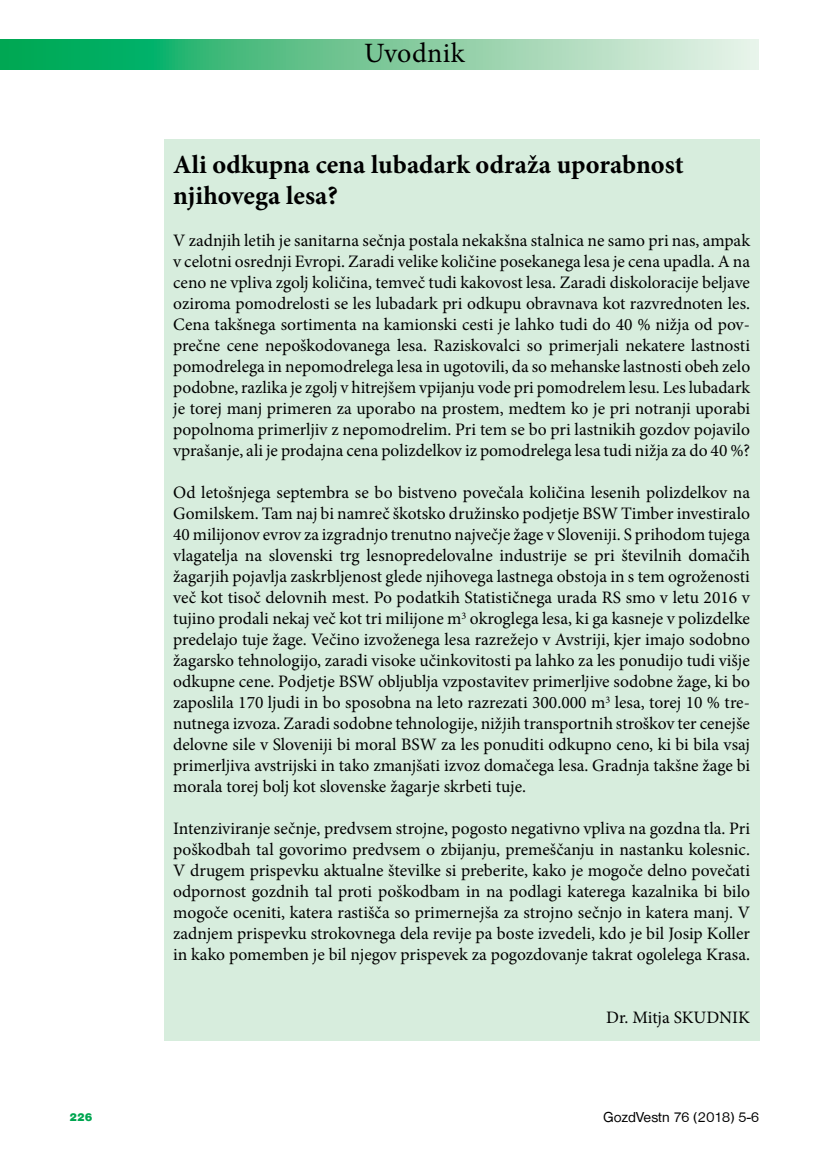
<style>
.page{position:relative;width:819px;height:1166px;background:#fff}
.page>*{position:absolute;margin:0;border:0;box-sizing:border-box;transform-origin:0 0}
.t1{font:28px "Minion Pro";letter-spacing:.01em;color:#000}
.t2{font:700 26.25px/31.5px "Minion Pro";color:#000}
.t3{font:17.5px/21px "Minion Pro";color:#000;text-align:justify}
.t4{font:14.88px "Nimbus San DEE";color:#000}
.t5{font:11.38px "Nimbus San DEE Blac";color:#00a651}
</style>
<div class="page">
<svg style="left:0;top:40px;width:759px;height:29px;background:#70c999"></svg>
<div style="left:164px;top:139px;width:595px;height:901px;background:#d7eddd"></div>
<h1 class="t1" style="left:364px;top:34px;width:102px">Uvodnik</h1>
<h2 class="t2" style="left:173px;top:148px;width:512px">Ali odkupna cena lubadark odraža uporabnost njihovega lesa?</h2>
<p class="t3" style="left:173px;top:230px;width:578px">V zadnjih letih je sanitarna sečnja postala nekakšna stalnica ne samo pri nas, ampak v celotni osrednji Evropi. Zaradi velike količine posekanega lesa je cena upadla. A na ceno ne vpliva zgolj količina, temveč tudi kakovost lesa. Zaradi diskoloracije beljave oziroma pomodrelosti se les lubadark pri odkupu obravnava kot razvrednoten les.<br>Cena takšnega sortimenta na kamionski cesti je lahko tudi do 40 % nižja od pov&shy;prečne cene nepoškodovanega lesa. Raziskovalci so primerjali nekatere lastnosti pomodrelega in nepomodrelega lesa in ugotovili, da so mehanske lastnosti obeh zelo podobne, razlika je zgolj v hitrejšem vpijanju vode pri pomodrelem lesu. Les lubadark je torej manj primeren za uporabo na prostem, medtem ko je pri notranji uporabi popolnoma primerljiv z nepomodrelim. Pri tem se bo pri lastnikih gozdov pojavilo vprašanje, ali je prodajna cena polizdelkov iz pomodrelega lesa tudi nižja za do 40 %?</p>
<p class="t3" style="left:173px;top:482px;width:578px">Od letošnjega septembra se bo bistveno povečala količina lesenih polizdelkov na Gomilskem. Tam naj bi namreč škotsko družinsko podjetje BSW Timber investiralo 40 milijonov evrov za izgradnjo trenutno največje žage v Sloveniji. S prihodom tujega vlagatelja na slovenski trg lesnopredelovalne industrije se pri številnih domačih žagarjih pojavlja zaskrbljenost glede njihovega lastnega obstoja in s tem ogroženosti več kot tisoč delovnih mest. Po podatkih Statističnega urada RS smo v letu 2016 v tujino prodali nekaj več kot tri milijone m<sup>3</sup> okroglega lesa, ki ga kasneje v polizdelke predelajo tuje žage. Večino izvoženega lesa razrežejo v Avstriji, kjer imajo sodobno žagarsko tehnologijo, zaradi visoke učinkovitosti pa lahko za les ponudijo tudi višje odkupne cene. Podjetje BSW obljublja vzpostavitev primerljive sodobne žage, ki bo zaposlila 170 ljudi in bo sposobna na leto razrezati 300.000 m<sup>3</sup> lesa, torej 10 % tre&shy;nutnega izvoza. Zaradi sodobne tehnologije, nižjih transportnih stroškov ter cenejše delovne sile v Sloveniji bi moral BSW za les ponuditi odkupno ceno, ki bi bila vsaj primerljiva avstrijski in tako zmanjšati izvoz domačega lesa. Gradnja takšne žage bi morala torej bolj kot slovenske žagarje skrbeti tuje.</p>
<p class="t3" style="left:173px;top:818px;width:578px">Intenziviranje sečnje, predvsem strojne, pogosto negativno vpliva na gozdna tla. Pri poškodbah tal govorimo predvsem o zbijanju, premeščanju in nastanku kolesnic.<br>V drugem prispevku aktualne številke si preberite, kako je mogoče delno povečati odpornost gozdnih tal proti poškodbam in na podlagi katerega kazalnika bi bilo mogoče oceniti, katera rastišča so primernejša za strojno sečnjo in katera manj. V zadnjem prispevku strokovnega dela revije pa boste izvedeli, kdo je bil Josip Koller in kako pomemben je bil njegov prispevek za pogozdovanje takrat ogolelega Krasa.</p>
<p class="t3" style="left:606px;top:1007px;width:145px">Dr. Mitja SKUDNIK</p>
<p class="t5" style="left:69px;top:1111px;width:25px">226</p>
<p class="t4" style="left:603px;top:1109px;width:158px">GozdVestn 76 (2018) 5-6</p>
</div>
